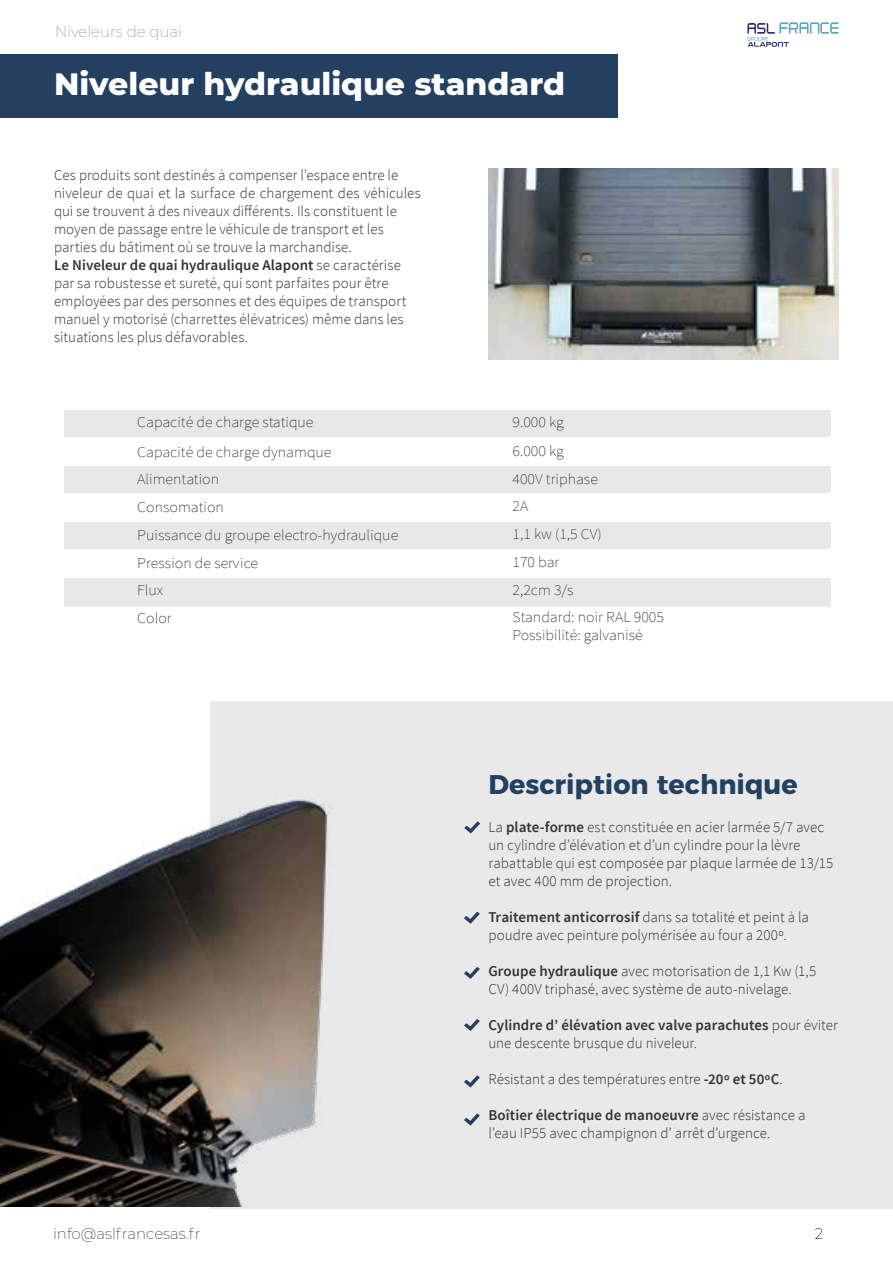
<style>
.page{position:relative;width:893px;height:1263px;background:#fff}
.page>*{position:absolute;margin:0;border:0;box-sizing:border-box;transform-origin:0 0}
.t1{font:800 31.5px "Montserrat";color:#fff}
.t2{font:700 27px "Montserrat";color:#234060}
.t3{font:300 15px/18px "Source Sans Pro";color:#323434}
.t4{font:200 15px/27.9px "Source Sans Pro";color:#1c1c1c;scale:1.06 1}
.t5{font:200 15px "Montserrat";color:#323434}
.t6{font:200 15px "Montserrat";color:#939697}
.t7{font:200 15px "Montserrat";color:#000}
.s1{font-weight:600}
</style>
<div class="page">
<svg style="left:747px;top:22px;width:92px;height:25px"></svg>
<div style="left:0;top:54px;width:618px;height:64px;background:#234060"></div>
<div style="left:210px;top:702px;width:683px;height:507px;background:#e8e9e8"></div>
<img style="left:488px;top:169px;width:351px;height:190px">
<svg style="left:464px;top:821px;width:16px;height:12px"></svg>
<svg style="left:464px;top:912px;width:16px;height:12px"></svg>
<svg style="left:464px;top:967px;width:16px;height:12px"></svg>
<svg style="left:464px;top:1019px;width:16px;height:12px"></svg>
<svg style="left:464px;top:1075px;width:16px;height:12px"></svg>
<svg style="left:464px;top:1113px;width:16px;height:12px"></svg>
<img style="left:0;top:798px;width:330px;height:408px">
<div style="left:64px;top:410px;width:767px;height:237px;background:#e8e8e8"></div>
<div style="left:64px;top:438px;width:767px;height:28px;background:#fff"></div>
<div style="left:64px;top:494px;width:767px;height:28px;background:#fff"></div>
<div style="left:62px;top:549px;width:769px;height:28px;background:#fff"></div>
<div style="left:64px;top:607px;width:767px;height:40px;background:#fff"></div>
<p class="t6" style="left:55px;top:21px;width:129px">Niveleurs de quai</p>
<h1 class="t1" style="left:54px;top:61px;width:513px">Niveleur hydraulique standard</h1>
<p class="t3" style="left:54px;top:166px;width:368px">Ces produits sont destinés à compenser l’espace entre le niveleur de quai et la surface de chargement des véhicules qui se trouvent à des niveaux différents. Ils constituent le moyen de passage entre le véhicule de transport et les parties du bâtiment où se trouve la marchandise.<br><span class="s1">Le Niveleur de quai hydraulique Alapont</span> se caractérise par sa robustesse et sureté, qui sont parfaites pour être employées par des personnes et des équipes de transport manuel y motorisé (charrettes élévatrices) même dans les situations les plus défavorables.</p>
<p class="t4" style="left:137px;top:408px;width:168px">Capacité de charge statique</p>
<p class="t4" style="left:512px;top:408px;width:144px">9.000 kg<br>6.000 kg<br>400V triphase<br>2A<br>1,1 kw (1,5 CV)<br>170 bar<br>2,2cm 3/s<br>Standard: noir RAL 9005</p>
<p class="t4" style="left:512px;top:621px;width:124px">Possibilité: galvanisé</p>
<p class="t4" style="left:137px;top:438px;width:248px">Capacité de charge dynamque<br>Alimentation<br>Consomation<br>Puissance du groupe electro-hydraulique<br>Pression de service<br>Flux<br>Color</p>
<h2 class="t2" style="left:488px;top:762px;width:311px">Description technique</h2>
<p class="t3" style="left:488px;top:818px;width:346px">La <span class="s1">plate-forme</span> est constituée en acier larmée 5/7 avec un cylindre d’élévation et d’un cylindre pour la lèvre rabattable qui est composée par plaque larmée de 13/15 et avec 400 mm de projection.</p>
<p class="t3" style="left:488px;top:908px;width:322px"><span class="s1">Traitement anticorrosif</span> dans sa totalité et peint à la poudre avec peinture polymérisée au four a 200º.</p>
<p class="t3" style="left:488px;top:962px;width:329px"><span class="s1">Groupe hydraulique</span> avec motorisation de 1,1 Kw (1,5<br>CV) 400V triphasé, avec système de auto-nivelage.</p>
<p class="t3" style="left:488px;top:1016px;width:351px"><span class="s1">Cylindre d’ élévation avec valve parachutes</span> pour éviter une descente brusque du niveleur.</p>
<p class="t3" style="left:488px;top:1070px;width:296px">Résistant a des températures entre <span class="s1">-20º et 50ºC</span>.</p>
<p class="t3" style="left:488px;top:1106px;width:319px"><span class="s1">Boîtier électrique de manoeuvre</span> avec résistance a l’eau IP55 avec champignon d’ arrêt d’urgence.</p>
<p class="t5" style="left:53px;top:1223px;width:149px">info@aslfrancesas.fr</p>
<p class="t7" style="left:815px;top:1223px;width:10px">2</p>
</div>
